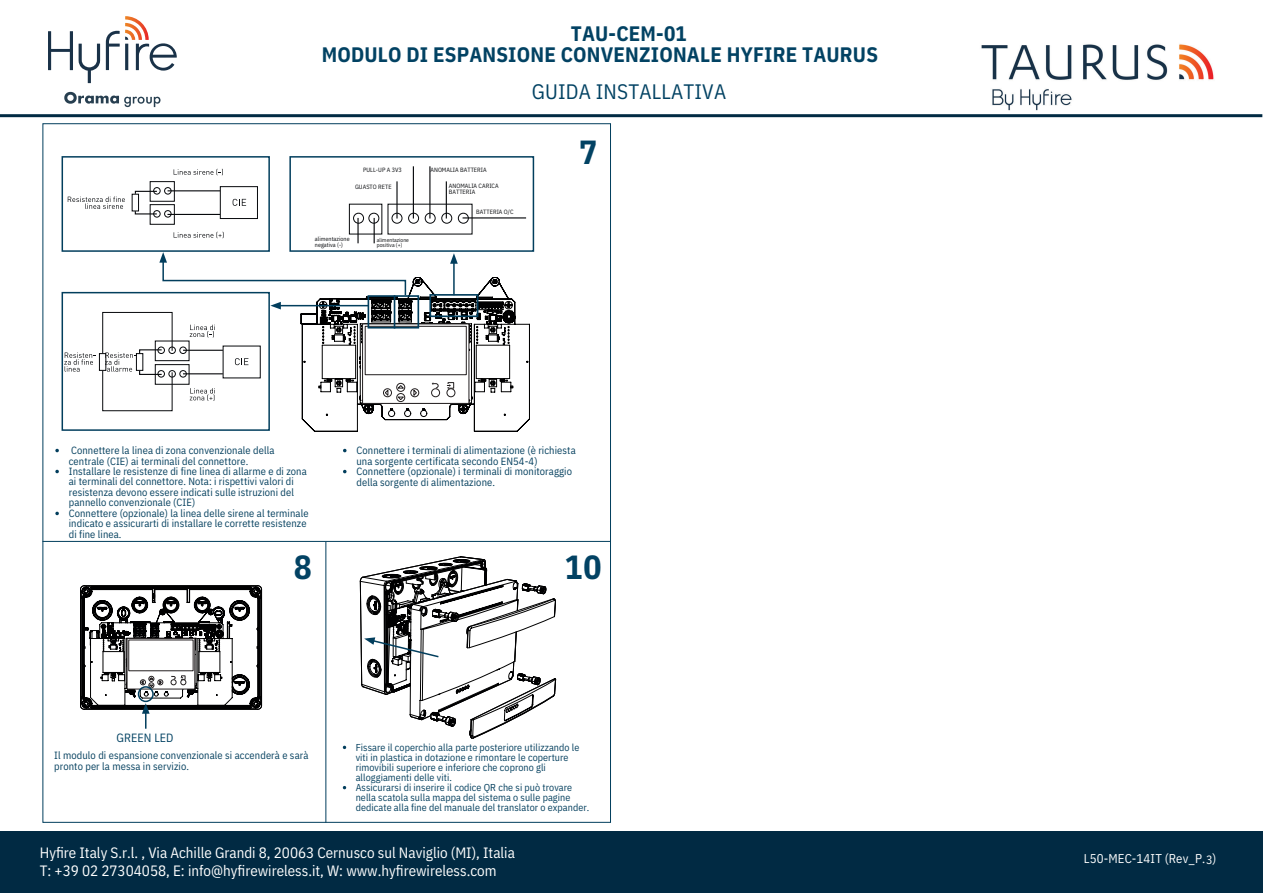
<style>
.page{position:relative;width:1263px;height:894px;background:#fff}
.page>*{position:absolute;margin:0;border:0;box-sizing:border-box;transform-origin:0 0}
.t1{font:700 33.45px "IBM Plex Sans Cond";color:#024263}
.t2{font:700 21px/21.3px "IBM Plex Sans Cond";letter-spacing:.01em;color:#024263}
.t3{font:21px "IBM Plex Sans Cond";letter-spacing:.01em;color:#024263}
.t4{font:15px/18px "IBM Plex Sans Cond";color:#fff}
.t5{font:12.75px "IBM Plex Sans Cond";letter-spacing:.01em;color:#fff}
.t6{font:12px "IBM Plex Sans Cond";letter-spacing:.01em;color:#024263}
.t7{font:12px "IBM Plex Sans Cond";color:#fff}
.t8{font:10.5px/10.5px "IBM Plex Sans Cond";letter-spacing:.01em;color:#023e5d}
.t9{font:10.05px/10.1px "IBM Plex Sans Cond";letter-spacing:.01em;color:#023e5d}
.t10{font:6.15px/6.1px "IBM Plex Sans Cond";letter-spacing:.01em;color:#07090c}
.t11{font:6px/5.6px "IBM Plex Sans Cond";letter-spacing:.01em;color:#07090c}
.t12{font:5.55px/5.1px "IBM Plex Sans Cond";letter-spacing:.01em;color:#07090c}
</style>
<div class="page">
<div style="left:62px;top:292px;width:208px;height:138px;border:2px solid #023e5d"></div>
<div style="left:62px;top:156px;width:208px;height:96px;border:2px solid #023e5d"></div>
<hr style="left:325px;top:541px;width:1px;height:281px;background:#023e5d">
<hr style="left:43px;top:541px;width:568px;height:1px;background:#023e5d">
<svg style="left:80px;top:585px;width:182px;height:143px"></svg>
<div style="left:289px;top:156px;width:245px;height:96px;border:2px solid #023e5d"></div>
<div style="left:392px;top:213px;width:10px;height:10px;border:1px solid #07090c;border-radius:50%"></div>
<div style="left:408px;top:213px;width:11px;height:10px;border:1px solid #07090c;border-radius:50%"></div>
<div style="left:425px;top:213px;width:10px;height:10px;border:1px solid #07090c;border-radius:50%"></div>
<div style="left:442px;top:213px;width:10px;height:10px;border:1px solid #07090c;border-radius:50%"></div>
<div style="left:458px;top:213px;width:11px;height:10px;border:1px solid #07090c;border-radius:50%"></div>
<div style="left:353px;top:213px;width:11px;height:10px;border:1px solid #07090c;border-radius:50%"></div>
<div style="left:369px;top:213px;width:10px;height:10px;border:1px solid #07090c;border-radius:50%"></div>
<hr style="left:463px;top:217px;width:63px;height:1px;background:#07090c">
<hr style="left:413px;top:166px;width:1px;height:52px;background:#07090c">
<hr style="left:429px;top:166px;width:1px;height:52px;background:#07090c">
<hr style="left:446px;top:181px;width:1px;height:37px;background:#07090c">
<hr style="left:357px;top:218px;width:2px;height:25px;background:#07090c">
<svg style="left:374px;top:218px;width:1px;height:25px"></svg>
<hr style="left:396px;top:181px;width:2px;height:37px;background:#07090c">
<div style="left:99px;top:353px;width:7px;height:17px;border:1px solid #07090c"></div>
<div style="left:150px;top:181px;width:25px;height:20px;border:1px solid #07090c"></div>
<div style="left:153px;top:187px;width:7px;height:7px;border:1px solid #07090c;border-radius:50%"></div>
<div style="left:164px;top:187px;width:7px;height:7px;border:1px solid #07090c;border-radius:50%"></div>
<div style="left:150px;top:204px;width:25px;height:20px;border:1px solid #07090c"></div>
<div style="left:153px;top:210px;width:7px;height:7px;border:1px solid #07090c;border-radius:50%"></div>
<div style="left:164px;top:210px;width:7px;height:7px;border:1px solid #07090c;border-radius:50%"></div>
<div style="left:220px;top:186px;width:38px;height:33px;border:1px solid #07090c"></div>
<div style="left:132px;top:194px;width:7px;height:17px;border:1px solid #07090c"></div>
<hr style="left:168px;top:190px;width:52px;height:1px;background:#07090c">
<svg style="left:134px;top:190px;width:24px;height:5px"></svg>
<hr style="left:167px;top:214px;width:53px;height:1px;background:#07090c">
<svg style="left:134px;top:210px;width:24px;height:5px"></svg>
<svg style="left:360px;top:556px;width:196px;height:182px"></svg>
<div style="left:0;top:831px;width:1263px;height:61px;background:#012a43"></div>
<hr style="left:0;top:114px;width:1262px;height:3px;background:#012a43">
<svg style="left:68px;top:196px;width:57px;height:13px"></svg>
<svg style="left:55px;top:448px;width:4px;height:4px"></svg>
<svg style="left:55px;top:469px;width:4px;height:4px"></svg>
<svg style="left:55px;top:511px;width:4px;height:4px"></svg>
<svg style="left:233px;top:199px;width:13px;height:7px"></svg>
<img style="left:981px;top:44px;width:233px;height:67px">
<svg style="left:174px;top:169px;width:49px;height:6px"></svg>
<svg style="left:174px;top:231px;width:50px;height:7px"></svg>
<svg style="left:64px;top:352px;width:31px;height:19px"></svg>
<svg style="left:102px;top:252px;width:428px;height:179px"></svg>
<svg style="left:64px;top:92px;width:96px;height:15px"></svg>
<svg style="left:79px;top:44px;width:21px;height:39px"></svg>
<svg style="left:48px;top:31px;width:25px;height:39px"></svg>
<svg style="left:106px;top:16px;width:71px;height:55px"></svg>
<h2 class="t2" style="left:322px;top:21px;width:558px;text-indent:249px">TAU-CEM-01<br>MODULO DI ESPANSIONE CONVENZIONALE HYFIRE TAURUS</h2>
<h2 class="t3" style="left:532px;top:76px;width:196px">GUIDA INSTALLATIVA</h2>
<p class="t10" style="left:363px;top:166px;width:40px">PULL-UP A 3V3</p>
<p class="t10" style="left:430px;top:166px;width:58px">ANOMALIA BATTERIA</p>
<p class="t10" style="left:449px;top:182px;width:51px">ANOMALIA CARICA<br>BATTERIA</p>
<p class="t10" style="left:476px;top:208px;width:39px">BATTERIA O/C</p>
<p class="t10" style="left:355px;top:183px;width:38px">GUASTO RETE</p>
<p class="t11" style="left:315px;top:236px;width:36px">alimentazione negativa (-)</p>
<p class="t12" style="left:377px;top:237px;width:34px">alimentazione positiva (+)</p>
<h1 class="t1" style="left:579px;top:125px;width:20px">7</h1>
<p class="t8" style="left:69px;top:444px;width:241px">Connettere la linea di zona convenzionale della centrale (CIE) ai terminali del connettore.<br>Installare le resistenze di fine linea di allarme e di zona ai terminali del connettore. Nota: i rispettivi valori di resistenza devono essere indicati sulle istruzioni del pannello convenzionale (CIE)<br>Connettere (opzionale) la linea delle sirene al terminale indicato e assicurarti di installare le corrette resistenze di fine linea.</p>
<p class="t8" style="left:356px;top:444px;width:221px">Connettere i terminali di alimentazione (è richiesta una sorgente certificata secondo EN54-4)<br>Connettere (opzionale) i terminali di monitoraggio della sorgente di alimentazione.</p>
<h1 class="t1" style="left:294px;top:540px;width:20px">8</h1>
<h1 class="t1" style="left:565px;top:540px;width:38px">10</h1>
<p class="t6" style="left:116px;top:728px;width:59px">GREEN LED</p>
<p class="t8" style="left:54px;top:749px;width:256px">Il modulo di espansione convenzionale si accenderà e sarà pronto per la messa in servizio.</p>
<p class="t9" style="left:356px;top:741px;width:235px">Fissare il coperchio alla parte posteriore utilizzando le viti in plastica in dotazione e rimontare le coperture rimovibili superiore e inferiore che coprono gli alloggiamenti delle viti.<br>Assicurarsi di inserire il codice QR che si può trovare nella scatola sulla mappa del sistema o sulle pagine dedicate alla fine del manuale del translator o expander.</p>
<h3 class="t4" style="left:40px;top:842px;width:477px">Hyfire Italy S.r.l. , Via Achille Grandi 8, 20063 Cernusco sul Naviglio (MI), Italia<br>T: +39 02 27304058, E: info@hyfirewireless.it, W: www.hyfirewireless.com</h3>
<p class="t5" style="left:1084px;top:848px;width:134px">L50-MEC-14IT (Rev_P.1)</p>
<p class="t7" style="left:1206px;top:849px;width:8px">23</p>
</div>
